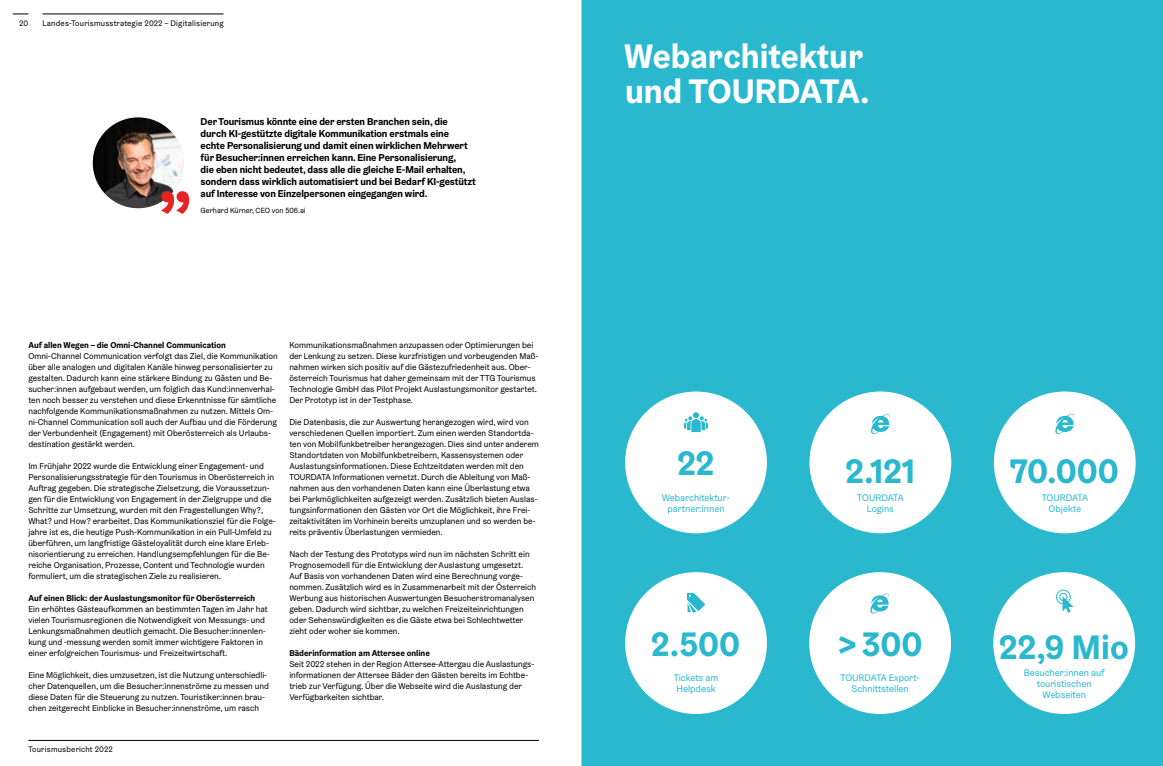
<style>
.page{position:relative;width:1163px;height:766px;background:#fff}
.page>*{position:absolute;margin:0;border:0;box-sizing:border-box;transform-origin:0 0}
.t1{font:700 34px "Graebenbach OE";color:#29b8ce}
.t2{font:700 34px/35px "Graebenbach OE";color:#fff}
.t3{font:700 10px/12px "Graebenbach OE";letter-spacing:-.01em;color:#000}
.t4{font:9.5px/11px "Graebenbach OE";color:#29b8ce;text-align:center}
.t5{font:8.5px/11px "Graebenbach OE";color:#000}
.t6{font:700 8.5px "Graebenbach OE";color:#000}
.t7{font:8px "Graebenbach OE";letter-spacing:.025em;color:#000}
.t8{font:7.5px "Graebenbach OE";color:#000}
</style>
<div class="page">
<svg style="left:13px;top:14px;width:15px;height:1px"></svg>
<hr style="left:28px;top:740px;width:511px;height:1px;background:#000">
<hr style="left:43px;top:14px;width:180px;height:1px;background:#000">
<div style="left:581px;top:0;width:581px;height:765px;background:#29b8ce"></div>
<div style="left:625px;top:391px;width:141px;height:142px;background:#fff;border-radius:50%"></div>
<div style="left:625px;top:572px;width:141px;height:141px;background:#fff;border-radius:50%"></div>
<div style="left:993px;top:572px;width:141px;height:141px;background:#fff;border-radius:50%"></div>
<div style="left:993px;top:391px;width:142px;height:142px;background:#fff;border-radius:50%"></div>
<div style="left:809px;top:391px;width:142px;height:142px;background:#fff;border-radius:50%"></div>
<svg style="left:1055px;top:414px;width:18px;height:20px"></svg>
<svg style="left:871px;top:414px;width:18px;height:20px"></svg>
<svg style="left:684px;top:412px;width:24px;height:20px"></svg>
<svg style="left:687px;top:592px;width:18px;height:20px"></svg>
<div style="left:1055px;top:589px;width:15px;height:15px;border:1px solid #29b8ce;border-radius:50%"></div>
<div style="left:1059px;top:592px;width:8px;height:9px;border:1px solid #29b8ce;border-radius:50%"></div>
<svg style="left:1062px;top:596px;width:11px;height:16px"></svg>
<div style="left:809px;top:572px;width:141px;height:141px;background:#fff;border-radius:50%"></div>
<svg style="left:870px;top:593px;width:19px;height:20px"></svg>
<img style="left:93px;top:117px;width:90px;height:91px;border-radius:45px">
<svg style="left:161px;top:191px;width:28px;height:23px"></svg>
<p class="t7" style="left:19px;top:18px;width:11px">20</p>
<p class="t7" style="left:43px;top:18px;width:183px">Landes-Tourismusstrategie 2022 – Digitalisierung</p>
<p class="t3" style="left:200px;top:115px;width:276px">Der Tourismus könnte eine der ersten Branchen sein, die durch KI-gestützte digitale Kommunikation erstmals eine echte Personalisierung und damit einen wirklichen Mehrwert für Besucher:innen erreichen kann. Eine Personalisierung,<br>die eben nicht bedeutet, dass alle die gleiche E-Mail erhalten, sondern dass wirklich automatisiert und bei Bedarf KI-gestützt auf Interesse von Einzelpersonen eingegangen wird.</p>
<p class="t8" style="left:200px;top:205px;width:107px">Gerhard Kürner, CEO von 506.ai</p>
<p class="t6" style="left:28px;top:339px;width:199px">Auf allen Wegen – die Omni-Channel Communication</p>
<p class="t5" style="left:28px;top:350px;width:251px">Omni-Channel Communication verfolgt das Ziel, die Kommunikation über alle analogen und digitalen Kanäle hinweg personalisierter zu gestalten. Dadurch kann eine stärkere Bindung zu Gästen und Be&shy;sucher:innen aufgebaut werden, um folglich das Kund:innenverhal&shy;ten noch besser zu verstehen und diese Erkenntnisse für sämtliche nachfolgende Kommunikationsmaßnahmen zu nutzen. Mittels Om&shy;ni-Channel Communication soll auch der Aufbau und die Förderung der Verbundenheit (Engagement) mit Oberösterreich als Urlaubs&shy;destination gestärkt werden.</p>
<p class="t5" style="left:28px;top:460px;width:249px">Im Frühjahr 2022 wurde die Entwicklung einer Engagement- und Personalisierungsstrategie für den Tourismus in Oberösterreich in Auftrag gegeben. Die strategische Zielsetzung, die Voraussetzun&shy;gen für die Entwicklung von Engagement in der Zielgruppe und die Schritte zur Umsetzung, wurden mit den Fragestellungen Why?, What? und How? erarbeitet. Das Kommunikationsziel für die Folge&shy;jahre ist es, die heutige Push-Kommunikation in ein Pull-Umfeld zu überführen, um langfristige Gästeloyalität durch eine klare Erleb&shy;nisorientierung zu erreichen. Handlungsempfehlungen für die Be&shy;reiche Organisation, Prozesse, Content und Technologie wurden formuliert, um die strategischen Ziele zu realisieren.</p>
<p class="t6" style="left:28px;top:592px;width:228px">Auf einen Blick: der Auslastungsmonitor für Oberösterreich</p>
<p class="t5" style="left:28px;top:603px;width:241px">Ein erhöhtes Gästeaufkommen an bestimmten Tagen im Jahr hat vielen Tourismusregionen die Notwendigkeit von Messungs- und Lenkungsmaßnahmen deutlich gemacht. Die Besucher:innenlen&shy;kung und -messung werden somit immer wichtigere Faktoren in einer erfolgreichen Tourismus- und Freizeitwirtschaft.</p>
<p class="t5" style="left:28px;top:669px;width:242px">Eine Möglichkeit, dies umzusetzen, ist die Nutzung unterschiedli&shy;cher Datenquellen, um die Besucher:innenströme zu messen und diese Daten für die Steuerung zu nutzen. Touristiker:innen brau&shy;chen zeitgerecht Einblicke in Besucher:innenströme, um rasch</p>
<p class="t5" style="left:289px;top:339px;width:250px">Kommunikationsmaßnahmen anzupassen oder Optimierungen bei der Lenkung zu setzen. Diese kurzfristigen und vorbeugenden Maß&shy;nahmen wirken sich positiv auf die Gästezufriedenheit aus. Ober&shy;österreich Tourismus hat daher gemeinsam mit der TTG Tourismus Technologie GmbH das Pilot Projekt Auslastungsmonitor gestartet.<br>Der Prototyp ist in der Testphase.</p>
<p class="t5" style="left:289px;top:416px;width:251px">Die Datenbasis, die zur Auswertung herangezogen wird, wird von verschiedenen Quellen importiert. Zum einen werden Standortda&shy;ten von Mobilfunkbetreiber herangezogen. Dies sind unter anderem Standortdaten von Mobilfunkbetreibern, Kassensystemen oder Auslastungsinformationen. Diese Echtzeitdaten werden mit den TOURDATA Informationen vernetzt. Durch die Ableitung von Maß&shy;nahmen aus den vorhandenen Daten kann eine Überlastung etwa bei Parkmöglichkeiten aufgezeigt werden. Zusätzlich bieten Auslas&shy;tungsinformationen den Gästen vor Ort die Möglichkeit, ihre Frei&shy;zeitaktivitäten im Vorhinein bereits umzuplanen und so werden be&shy;reits präventiv Überlastungen vermieden.</p>
<p class="t5" style="left:289px;top:548px;width:248px">Nach der Testung des Prototyps wird nun im nächsten Schritt ein Prognosemodell für die Entwicklung der Auslastung umgesetzt.<br>Auf Basis von vorhandenen Daten wird eine Berechnung vorge&shy;nommen. Zusätzlich wird es in Zusammenarbeit mit der Österreich Werbung aus historischen Auswertungen Besucherstromanalysen geben. Dadurch wird sichtbar, zu welchen Freizeiteinrichtungen oder Sehenswürdigkeiten es die Gäste etwa bei Schlechtwetter zieht oder woher sie kommen.</p>
<p class="t6" style="left:289px;top:647px;width:142px">Bäderinformation am Attersee online</p>
<p class="t5" style="left:289px;top:658px;width:246px">Seit 2022 stehen in der Region Attersee-Attergau die Auslastungs&shy;informationen der Attersee Bäder den Gästen bereits im Echtbe&shy;trieb zur Verfügung. Über die Webseite wird die Auslastung der Verfügbarkeiten sichtbar.</p>
<p class="t7" style="left:28px;top:744px;width:86px">Tourismusbericht 2022</p>
<h1 class="t2" style="left:624px;top:38px;width:247px">Webarchitektur und TOURDATA.</h1>
<h1 class="t1" style="left:677px;top:441px;width:39px">22</h1>
<p class="t4" style="left:662px;top:491px;width:70px">Webarchitektur&shy;partner:innen</p>
<h1 class="t1" style="left:651px;top:622px;width:91px">2.500</h1>
<p class="t4" style="left:673px;top:672px;width:46px;text-align:left">Tickets am<br>Helpdesk</p>
<h1 class="t1" style="left:845px;top:449px;width:71px">2.121</h1>
<h1 class="t1" style="left:1009px;top:449px;width:111px">70.000</h1>
<p class="t4" style="left:1041px;top:491px;width:48px">TOURDATA<br>Objekte</p>
<p class="t4" style="left:857px;top:491px;width:48px">TOURDATA<br>Logins</p>
<h1 class="t1" style="left:836px;top:622px;width:87px">&gt;300</h1>
<p class="t4" style="left:840px;top:672px;width:81px">TOURDATA Export-<br>Schnittstellen</p>
<h1 class="t1" style="left:998px;top:625px;width:131px">22,9 Mio</h1>
<p class="t4" style="left:1023px;top:666px;width:82px">Besucher:innen auf touristischen<br>Webseiten</p>
</div>
